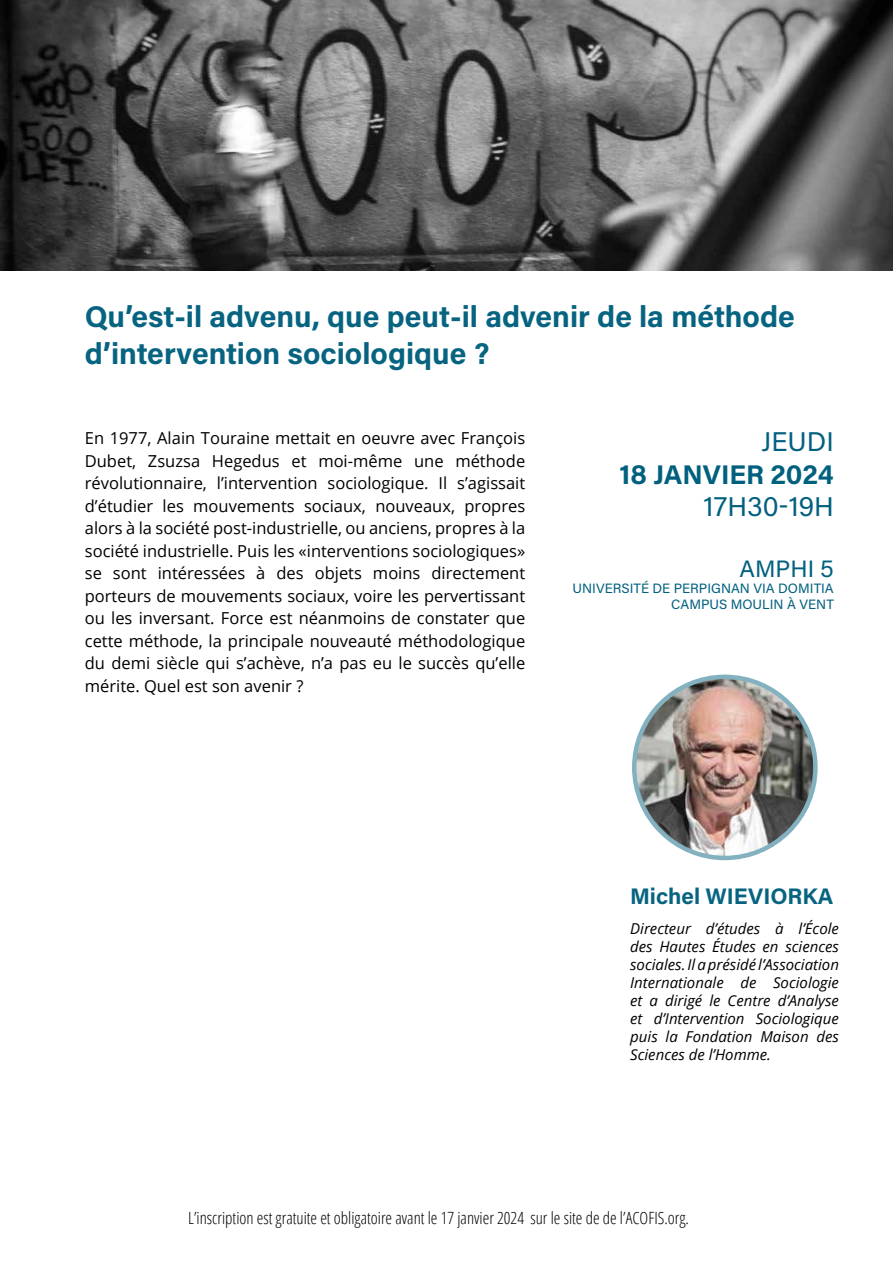
<style>
.page{position:relative;width:893px;height:1263px;background:#fff}
.page>*{position:absolute;margin:0;border:0;box-sizing:border-box;transform-origin:0 0}
.t1{font:700 30px/37.5px "Acumin Pro";color:#076481}
.t2{font:27px "Acumin Pro";color:#02607f}
.t3{font:700 27px "Acumin Pro";letter-spacing:-.005em;color:#02607f}
.t4{font:23.7px "Acumin Pro";letter-spacing:.005em;color:#02607f}
.t5{font:700 22.5px "Acumin Pro";color:#076481}
.t6{font:300 condensed 16.8px "Open Sans";color:#000}
.t7{font:16.5px/22.5px "Open Sans";color:#000;text-align:justify}
.t8{font:italic 15px/18px "Open Sans";color:#000;text-align:justify}
.t9{font:13.5px/16.2px "Acumin Pro";color:#02607f;text-align:right}
</style>
<div class="page">
<svg style="left:632px;top:674px;width:186px;height:186px;background:#8bb5c3"></svg>
<img style="left:636px;top:679px;width:177px;height:177px;border-radius:88px">
<img style="left:0;top:0;width:893px;height:270px">
<h1 class="t1" style="left:85px;top:296px;width:712px">Qu’est-il advenu, que peut-il advenir de la méthode d’intervention sociologique ?</h1>
<p class="t7" style="left:85px;top:426px;width:442px">En 1977, Alain Touraine mettait en oeuvre avec François Dubet, Zsuzsa Hegedus et moi-même une méthode révolutionnaire, l’intervention sociologique. Il s’agissait d’étudier les mouvements sociaux, nouveaux, propres alors à la société post-industrielle, ou anciens, propres à la société industrielle. Puis les «interventions sociologiques» se sont intéressées à des objets moins directement porteurs de mouvements sociaux, voire les pervertissant ou les inversant. Force est néanmoins de constater que cette méthode, la principale nouveauté méthodologique du demi siècle qui s’achève, n’a pas eu le succès qu’elle mérite. Quel est son avenir ?</p>
<h2 class="t2" style="left:761px;top:423px;width:74px">JEUDI</h2>
<h2 class="t3" style="left:620px;top:455px;width:216px">18 JANVIER 2024</h2>
<h2 class="t2" style="left:703px;top:488px;width:132px">17H30-19H</h2>
<h3 class="t4" style="left:739px;top:552px;width:96px">AMPHI 5</h3>
<p class="t9" style="left:572px;top:580px;width:263px">UNIVERSITÉ DE PERPIGNAN VIA DOMITIA<br>CAMPUS MOULIN À VENT</p>
<h3 class="t5" style="left:630px;top:880px;width:205px">Michel WIEVIORKA</h3>
<p class="t8" style="left:630px;top:919px;width:210px">Directeur d’études à l’École des Hautes Études en sciences sociales. Il a présidé l’Association Internationale de Sociologie et a dirigé le Centre d’Analyse et d’Intervention Sociologique puis la Fondation Maison des Sciences de l’Homme.</p>
<p class="t6" style="left:188px;top:1206px;width:502px">L’inscription est gratuite et obligatoire avant le 17 janvier 2024 sur le site de de l’ACOFIS.org.</p>
</div>
